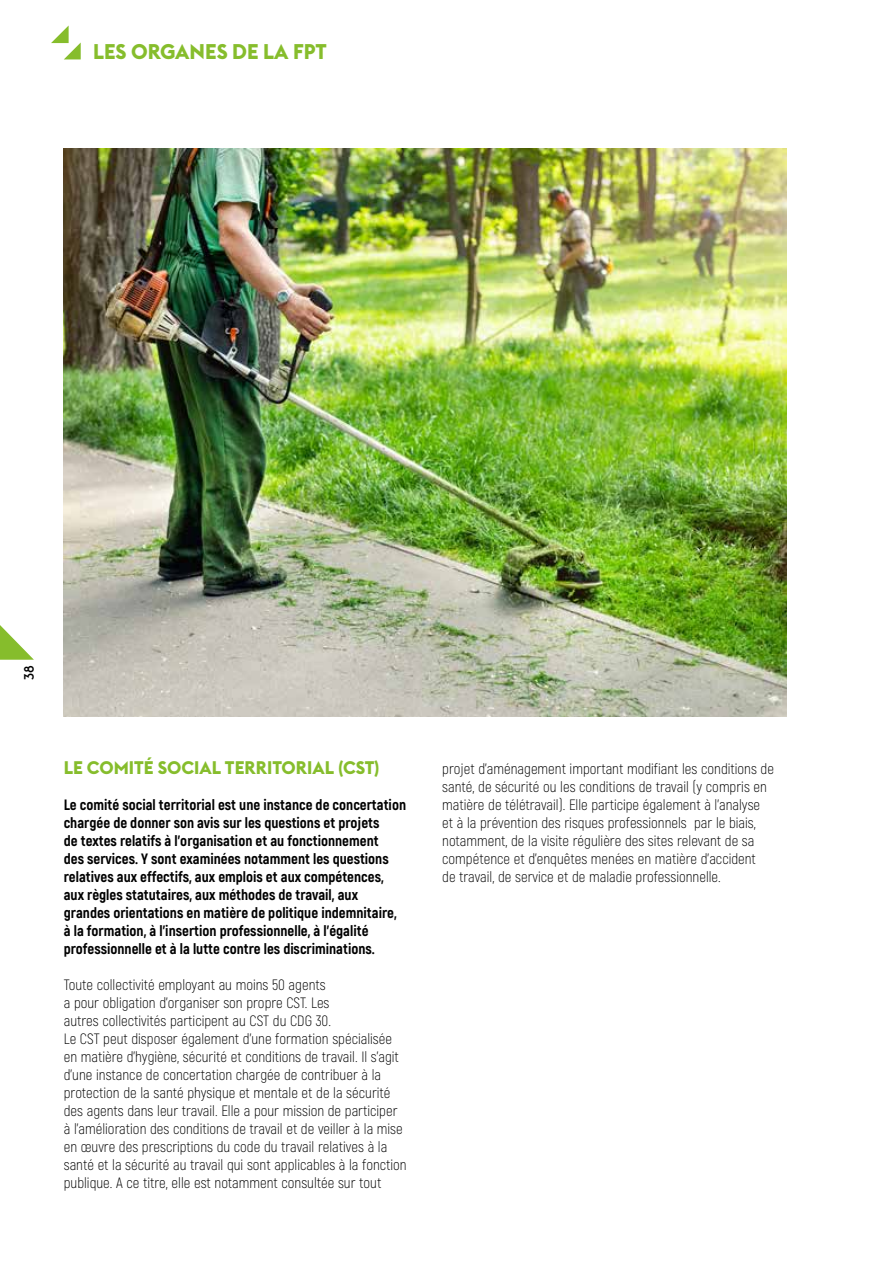
<style>
.page{position:relative;width:893px;height:1263px;background:#fff}
.page>*{position:absolute;margin:0;border:0;box-sizing:border-box;transform-origin:0 0}
.t1{font:700 21px "Euclid Flex";color:#86bd2c}
.t2{font:700 18px "Euclid Flex";color:#86bd2c}
.t3{font:300 15px/18px "Akrobat";color:#000}
.t4{font:800 15px/18px "Akrobat";color:#000}
.t5{font:500 13.5px "Euclid Flex";color:#000}
</style>
<div class="page">
<svg style="left:0;top:625px;width:34px;height:35px"></svg>
<svg style="left:51px;top:26px;width:30px;height:33px"></svg>
<img style="left:64px;top:149px;width:723px;height:567px">
<h1 class="t1" style="left:93px;top:40px;width:235px">LES ORGANES DE LA FPT</h1>
<p class="t5" style="left:21px;top:680px;width:16px;rotate:-90deg">38</p>
<p class="t2" style="left:64px;top:757px;width:317px">LE COMITÉ SOCIAL TERRITORIAL (CST)</p>
<p class="t4" style="left:64px;top:796px;width:344px">Le comité social territorial est une instance de concertation chargée de donner son avis sur les questions et projets<br>de textes relatifs à l’organisation et au fonctionnement<br>des services. Y sont examinées notamment les questions relatives aux effectifs, aux emplois et aux compétences, aux règles statutaires, aux méthodes de travail, aux grandes orientations en matière de politique indemnitaire, à la formation, à l’insertion professionnelle, à l’égalité professionnelle et à la lutte contre les discriminations.</p>
<p class="t3" style="left:64px;top:976px;width:344px">Toute collectivité employant au moins 50 agents<br>a pour obligation d’organiser son propre CST. Les<br>autres collectivités participent au CST du CDG 30.<br>Le CST peut disposer également d’une formation spécialisée en matière d’hygiène, sécurité et conditions de travail. Il s’agit d’une instance de concertation chargée de contribuer à la protection de la santé physique et mentale et de la sécurité des agents dans leur travail. Elle a pour mission de participer à l’amélioration des conditions de travail et de veiller à la mise en œuvre des prescriptions du code du travail relatives à la santé et la sécurité au travail qui sont applicables à la fonction publique. A ce titre, elle est notamment consultée sur tout</p>
<p class="t3" style="left:442px;top:760px;width:333px">projet d’aménagement important modifiant les conditions de santé, de sécurité ou les conditions de travail (y compris en matière de télétravail). Elle participe également à l’analyse et à la prévention des risques professionnels par le biais, notamment, de la visite régulière des sites relevant de sa compétence et d’enquêtes menées en matière d’accident<br>de travail, de service et de maladie professionnelle.</p>
</div>
